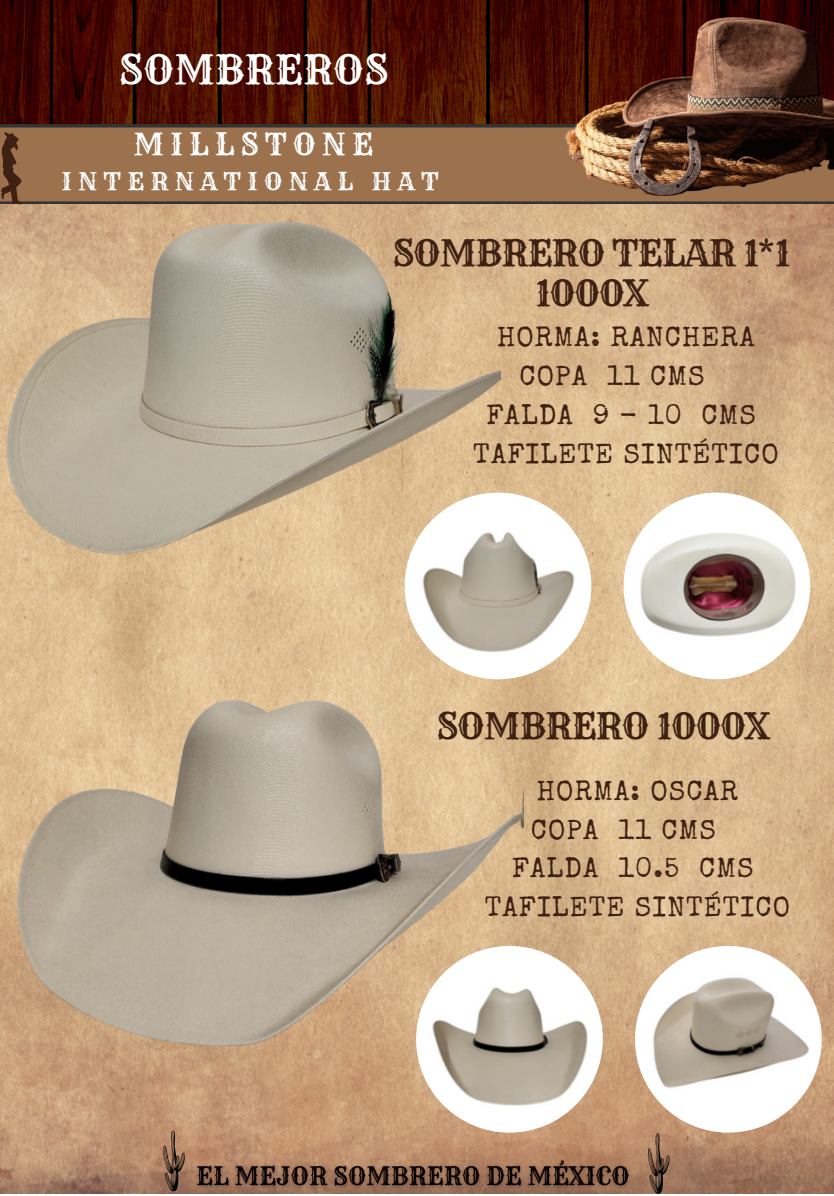
<style>
.page{position:relative;width:834px;height:1196px;background:#fff}
.page>*{position:absolute;margin:0;border:0;box-sizing:border-box;transform-origin:0 0}
.t1{font:40px "Rye";color:#fff}
.t2{font:36px/40.4px "Rye";letter-spacing:-.03em;color:#3e2112;text-align:center}
.t3{font:30px "Rye";letter-spacing:.2em;color:#fff}
.t4{font:28px "Special Elite";letter-spacing:.04em;color:#3e2112}
.t5{font:24px "Rye";letter-spacing:.26em;color:#fff}
</style>
<div class="page">
<img style="left:0;top:0;width:833px;height:1193px">
<svg style="left:0;top:124px;width:555px;height:80px;background:#936c4a"></svg>
<img style="left:555px;top:0;width:278px;height:205px">
<svg style="left:1px;top:132px;width:22px;height:72px;background:#6a472e"></svg>
<svg style="left:163px;top:1130px;width:22px;height:61px"></svg>
<svg style="left:647px;top:1132px;width:23px;height:62px"></svg>
<img style="left:623px;top:492px;width:187px;height:187px;border-radius:50%">
<img style="left:405px;top:492px;width:186px;height:187px;border-radius:50%">
<img style="left:0;top:209px;width:501px;height:368px">
<img style="left:635px;top:946px;width:186px;height:186px;border-radius:50%">
<img style="left:416px;top:946px;width:187px;height:186px;border-radius:50%">
<img style="left:0;top:582px;width:524px;height:503px">
<img style="left:190px;top:1154px;width:446px;height:40px">
<p class="t1" style="left:119px;top:44px;width:271px">SOMBREROS</p>
<p class="t3" style="left:133px;top:126px;width:241px">MILLSTONE</p>
<p class="t5" style="left:61px;top:166px;width:379px">INTERNATIONAL HAT</p>
<p class="t2" style="left:392px;top:232px;width:399px">SOMBRERO TELAR 1*1<br>1000X</p>
<p class="t4" style="left:497px;top:326px;width:259px">HORMA: RANCHERA</p>
<p class="t4" style="left:519px;top:365px;width:187px">COPA 11 CMS</p>
<p class="t4" style="left:486px;top:404px;width:271px">FALDA 9 - 10 CMS</p>
<p class="t4" style="left:473px;top:443px;width:307px">TAFILETE SINTÉTICO</p>
<p class="t2" style="left:436px;top:706px;width:334px">SOMBRERO 1000X</p>
<p class="t4" style="left:537px;top:780px;width:203px">HORMA: OSCAR</p>
<p class="t4" style="left:531px;top:818px;width:187px">COPA 11 CMS</p>
<p class="t4" style="left:512px;top:857px;width:243px">FALDA 10.5 CMS</p>
<p class="t4" style="left:485px;top:896px;width:307px">TAFILETE SINTÉTICO</p>
</div>
